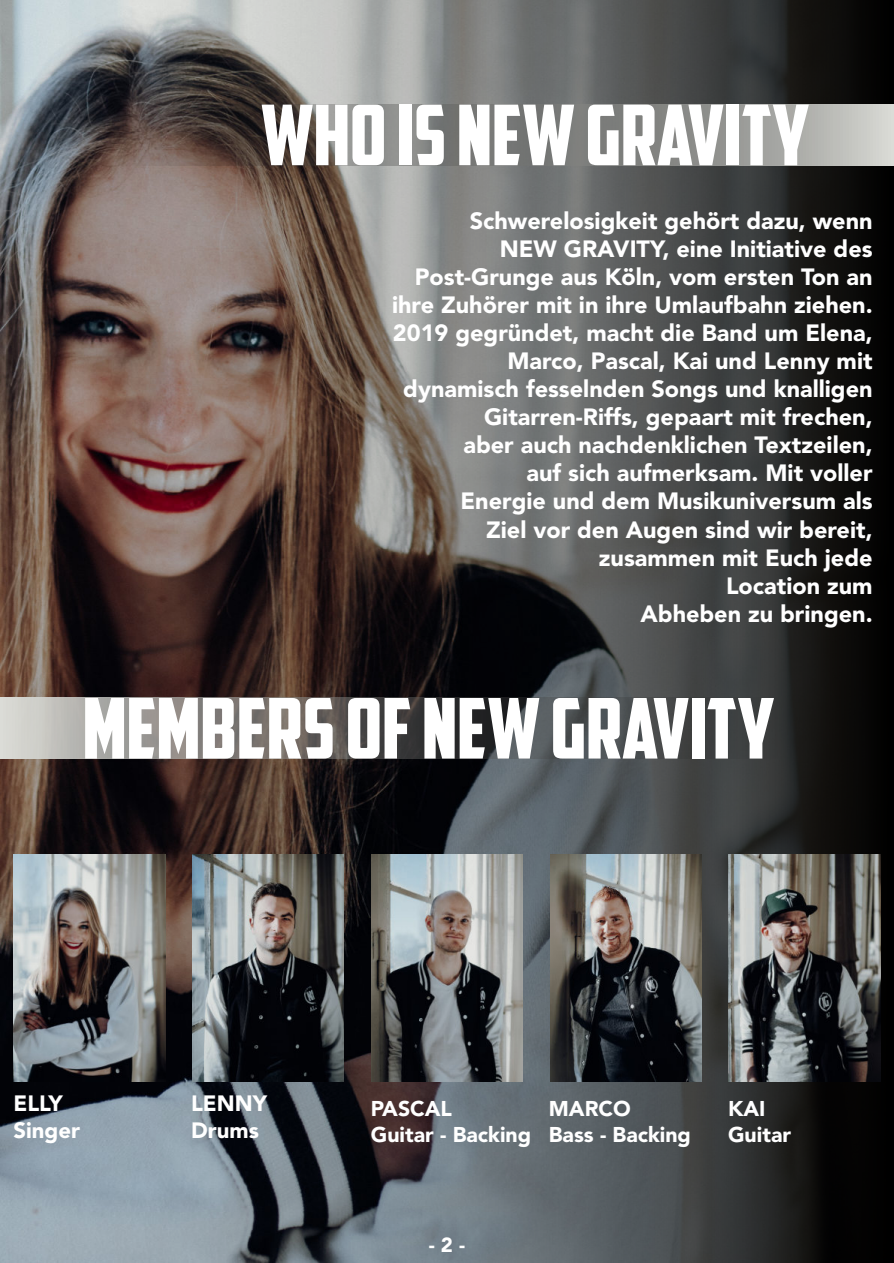
<style>
.page{position:relative;width:894px;height:1263px;background:#fff}
.page>*{position:absolute;margin:0;border:0;box-sizing:border-box;transform-origin:0 0}
.t1{font:83.55px "American Captain";color:#fff}
.t2{font:900 23.4px/28px "Avenir LT Std";color:#fff;text-align:right}
.t3{font:900 22.05px/26.4px "Avenir LT Std";color:#fff}
.t4{font:900 21.3px/25.5px "Avenir LT Std";color:#fff}
.t5{font:900 20.4px "Avenir LT Std";color:#fff}
</style>
<div class="page">
<img style="left:0;top:0;width:892px;height:1263px">
<img style="left:116px;top:105px;width:777px;height:60px">
<img style="left:0;top:698px;width:777px;height:61px">
<img style="left:14px;top:855px;width:151px;height:226px">
<img style="left:193px;top:855px;width:151px;height:226px">
<img style="left:550px;top:855px;width:151px;height:226px">
<img style="left:728px;top:855px;width:151px;height:226px">
<img style="left:371px;top:855px;width:151px;height:226px">
<h1 class="t1" style="left:261px;top:103px;width:550px">WHO IS NEW GRAVITY</h1>
<p class="t2" style="left:392px;top:209px;width:482px">Schwerelosigkeit gehört dazu, wenn<br>NEW GRAVITY, eine Initiative des Post-Grunge aus Köln, vom ersten Ton an ihre Zuhörer mit in ihre Umlaufbahn ziehen.<br>2019 gegründet, macht die Band um Elena, Marco, Pascal, Kai und Lenny mit dynamisch fesselnden Songs und knalligen Gitarren-Riffs, gepaart mit frechen,<br>aber auch nachdenklichen Textzeilen,<br>auf sich aufmerksam. Mit voller<br>Energie und dem Musikuniversum als<br>Ziel vor den Augen sind wir bereit, zusammen mit Euch jede<br>Location zum<br>Abheben zu bringen.</p>
<h1 class="t1" style="left:83px;top:696px;width:693px">MEMBERS OF NEW GRAVITY</h1>
<p class="t3" style="left:13px;top:1092px;width:68px">ELLY<br>Singer</p>
<p class="t3" style="left:191px;top:1092px;width:77px">LENNY<br>Drums</p>
<p class="t4" style="left:370px;top:1098px;width:162px">PASCAL<br>Guitar - Backing</p>
<p class="t4" style="left:548px;top:1098px;width:144px">MARCO<br>Bass - Backing</p>
<p class="t4" style="left:727px;top:1098px;width:64px">KAI<br>Guitar</p>
<p class="t5" style="left:428px;top:1237px;width:38px">-2-</p>
</div>
